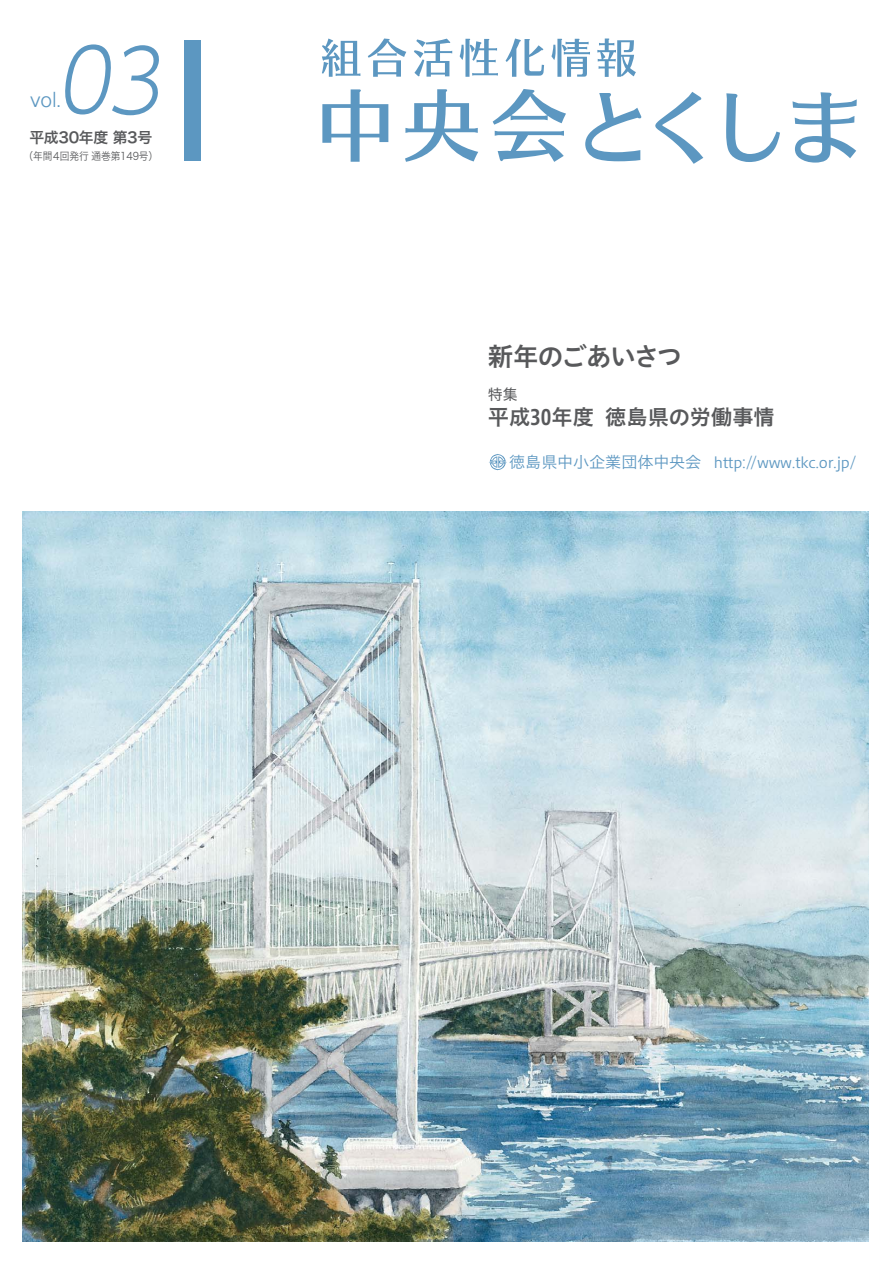
<style>
.page{position:relative;width:893px;height:1263px;background:#fff}
.page>*{position:absolute;margin:0;border:0;box-sizing:border-box;transform-origin:0 0}
.t1{font:italic 85.95px "UD Shin Go Pro Light 90 pv RKSJ H";color:#5c97c1;scale:.95 1}
.t2{font:25.5px "Hiragino UD Sans Std W6 90 pv RKSJ H";letter-spacing:-.06em;color:#58595b}
.t3{font:21.3px "Hiragino UD Sans Std W6 90 pv RKSJ H";color:#58595b}
.t4{font:300 21px "Univers";color:#5c97c1}
.t5{font:15px "Hiragino UD Sans Std W4 90 pv RKSJ H";color:#58595b}
.t6{font:14.85px "Hira Kaku Pro W6 90 pv RKSJ H";letter-spacing:-.02em;color:#58595b}
.t7{font:14.4px "Hiragino UD Sans Std N W3 90 pv RKSJ H";letter-spacing:-.02em;color:#5c97c1}
.t8{font:10.5px "Hira Kaku Pro W3 90 pv RKSJ H";letter-spacing:-.02em;color:#58595b;scale:.92 1}
.s1{font-size:16.05px}
.s2{font-family:"Jun 101 Pro Light 90 pv RKSJ H"}
</style>
<div class="page">
<svg style="left:489px;top:454px;width:18px;height:16px"></svg>
<img style="left:22px;top:511px;width:846px;height:731px">
<div style="left:184px;top:40px;width:17px;height:121px;background:#5c97c1"></div>
<svg style="left:322px;top:89px;width:66px;height:73px"></svg>
<svg style="left:405px;top:89px;width:73px;height:73px"></svg>
<svg style="left:493px;top:89px;width:73px;height:73px"></svg>
<svg style="left:322px;top:39px;width:38px;height:38px"></svg>
<svg style="left:368px;top:39px;width:38px;height:38px"></svg>
<svg style="left:414px;top:39px;width:38px;height:38px"></svg>
<svg style="left:460px;top:39px;width:38px;height:38px"></svg>
<svg style="left:505px;top:39px;width:39px;height:38px"></svg>
<svg style="left:551px;top:39px;width:39px;height:38px"></svg>
<svg style="left:597px;top:39px;width:39px;height:38px"></svg>
<svg style="left:585px;top:93px;width:56px;height:68px"></svg>
<svg style="left:655px;top:92px;width:48px;height:72px"></svg>
<svg style="left:726px;top:93px;width:54px;height:69px"></svg>
<svg style="left:792px;top:92px;width:65px;height:71px"></svg>
<h1 class="t1" style="left:56px;top:49px;width:126px">03</h1>
<h3 class="t4" style="left:30px;top:92px;width:33px">vol.</h3>
<p class="t6" style="left:29px;top:132px;width:124px">平成30年度 第3号</p>
<p class="t8" style="left:24px;top:152px;width:148px">（年間４回発行 通巻第149号）</p>
<h2 class="t2" style="left:488px;top:347px;width:196px">新年のごあいさつ</h2>
<p class="t5" style="left:488px;top:388px;width:31px">特集</p>
<h3 class="t3" style="left:488px;top:409px;width:289px">平成30年度 徳島県の労働事情</h3>
<p class="t7" style="left:509px;top:457px;width:349px"><span class="s1">徳島県中小企業団体中央会</span> http<span class="s2">:</span>//www<span class="s2">.</span>tkc<span class="s2">.</span>or<span class="s2">.</span>jp/</p>
</div>
